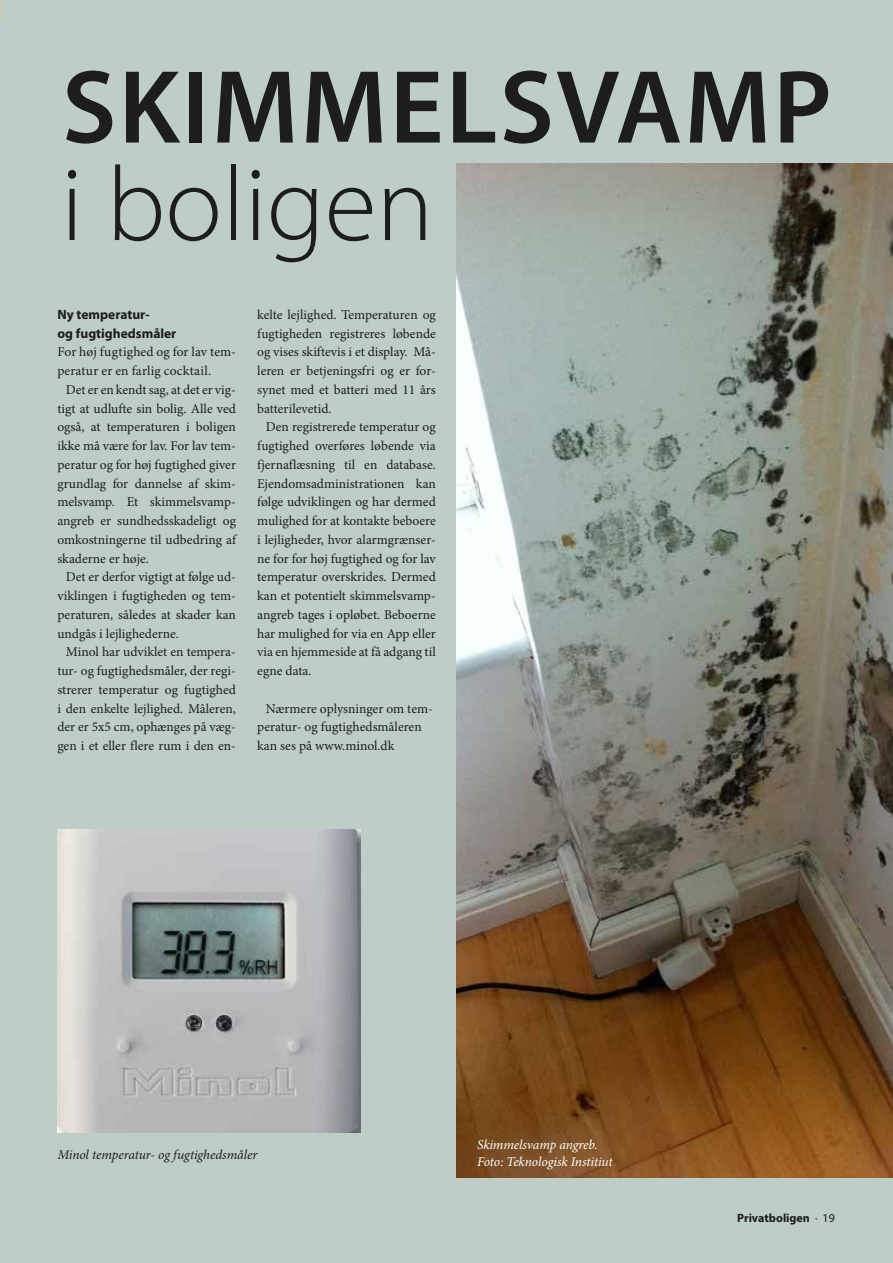
<style>
.page{position:relative;width:893px;height:1263px;background:#becdc7}
.page>*{position:absolute;margin:0;border:0;box-sizing:border-box;transform-origin:0 0}
.t1{font:300 106.5px "Myriad Pro";color:#1d1d1b}
.t2{font:600 105px "Myriad Pro";letter-spacing:.02em;color:#1d1d1b}
.t3{font:13.5px/18.8px "Minion Pro";color:#1d1d1b;text-align:justify}
.t4{font:italic 13.5px/16.2px "Minion Pro";letter-spacing:-.015em;color:#fff}
.t5{font:italic 13.5px "Minion Pro";letter-spacing:-.01em;color:#1d1d1b}
.t6{font:700 13.5px/18.8px "Myriad Pro";color:#1d1d1b}
.t7{font:700 12px "Myriad Pro";color:#1d1d1b}
.s1{font-weight:400}
</style>
<div class="page">
<img style="left:0;top:0;width:1px;height:172px">
<img style="left:457px;top:163px;width:436px;height:1015px">
<img style="left:57px;top:829px;width:303px;height:303px">
<h2 class="t2" style="left:62px;top:40px;width:771px">SKIMMELSVAMP</h2>
<h1 class="t1" style="left:61px;top:140px;width:374px">i boligen</h1>
<p class="t6" style="left:57px;top:304px;width:121px">Ny temperatur-<br>og fugtighedsmåler</p>
<p class="t3" style="left:57px;top:343px;width:180px">For høj fugtighed og for lav tem&shy;peratur er en farlig cocktail.</p>
<p class="t3" style="left:57px;top:380px;width:180px;text-indent:9px">Det er en kendt sag, at det er vig&shy;tigt at udlufte sin bolig. Alle ved også, at temperaturen i boligen ikke må være for lav. For lav tem&shy;peratur og for høj fugtighed giver grundlag for dannelse af skim&shy;melsvamp. Et skimmelsvamp&shy;angreb er sundhedsskadeligt og omkostningerne til udbedring af skaderne er høje.</p>
<p class="t3" style="left:57px;top:568px;width:180px;text-indent:9px">Det er derfor vigtigt at følge ud&shy;viklingen i fugtigheden og tem&shy;peraturen, således at skader kan undgås i lejlighederne.</p>
<p class="t3" style="left:57px;top:643px;width:180px;text-indent:9px">Minol har udviklet en tempera&shy;tur- og fugtighedsmåler, der regi&shy;strerer temperatur og fugtighed i den enkelte lejlighed. Måleren, der er 5x5 cm, ophænges på væg&shy;gen i et eller flere rum i den en-</p>
<p class="t3" style="left:257px;top:305px;width:180px">kelte lejlighed. Temperaturen og fugtigheden registreres løbende og vises skiftevis i et display. Må&shy;leren er betjeningsfri og er for&shy;synet med et batteri med 11 års batterilevetid.</p>
<p class="t3" style="left:257px;top:418px;width:180px;text-indent:9px">Den registrerede temperatur og fugtighed overføres løbende via fjernaflæsning til en database.<br>Ejendomsadministrationen kan følge udviklingen og har dermed mulighed for at kontakte beboere i lejligheder, hvor alarmgrænser&shy;ne for for høj fugtighed og for lav temperatur overskrides. Dermed kan et potentielt skimmelsvamp&shy;angreb tages i opløbet. Beboerne har mulighed for via en App eller via en hjemmeside at få adgang til egne data.</p>
<p class="t3" style="left:257px;top:699px;width:177px;text-align:left;text-indent:9px">Nærmere oplysninger om tem&shy;peratur- og fugtighedsmåleren kan ses på www.minol.dk</p>
<p class="t5" style="left:57px;top:1146px;width:201px">Minol temperatur- og fugtighedsmåler</p>
<p class="t4" style="left:477px;top:1137px;width:137px">Skimmelsvamp angreb.<br>Foto: Teknologisk Institiut</p>
<p class="t7" style="left:737px;top:1210px;width:99px">Privatboligen <span class="s1">· 19</span></p>
</div>
